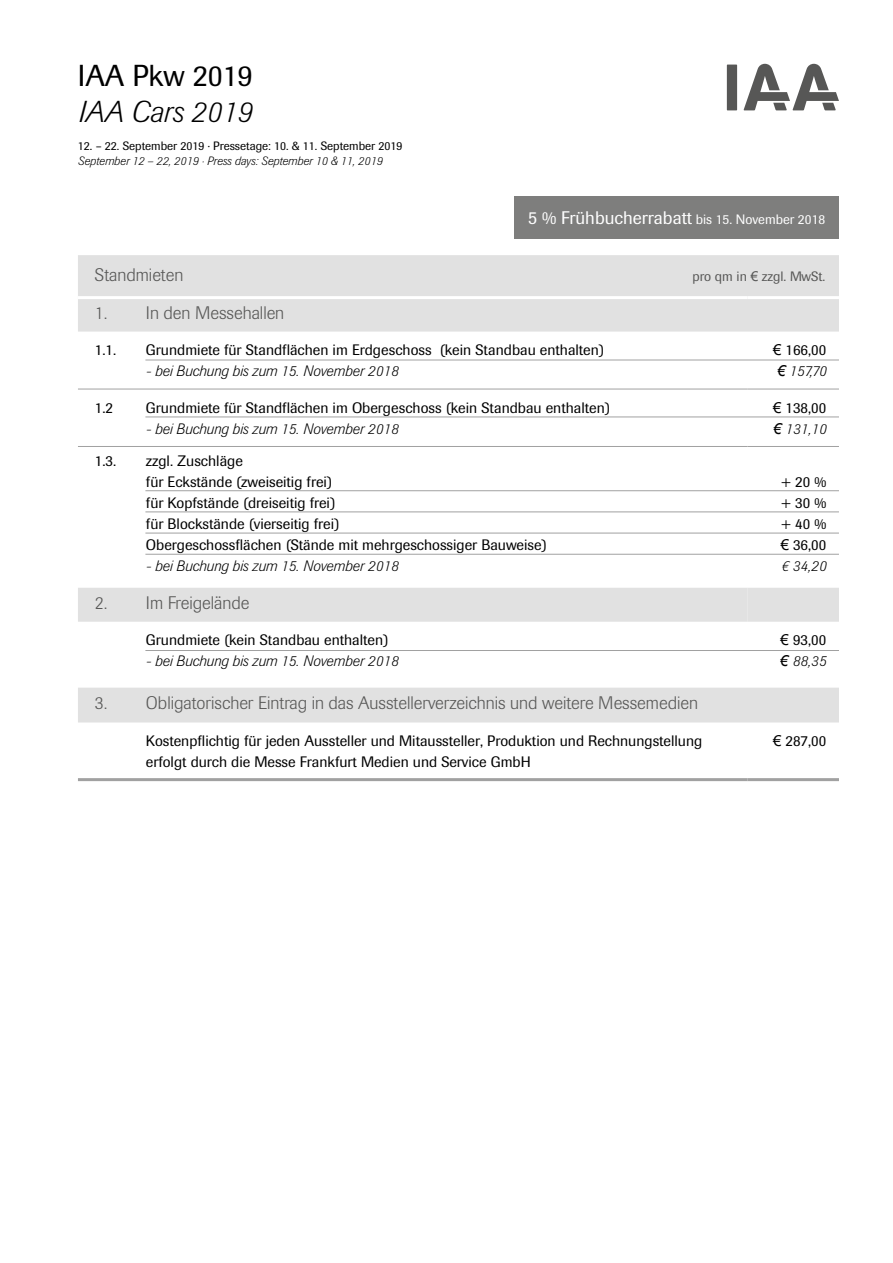
<style>
.page{position:relative;width:893px;height:1263px;background:#fff}
.page>*{position:absolute;margin:0;border:0;box-sizing:border-box;transform-origin:0 0}
.t1{font:italic 300 30px "Imago";color:#000}
.t2{font:30px "Berthold Imago BQ";color:#000}
.t3{font:300 18px "Imago";color:#575756}
.t4{font:18px "Imago";color:#fff}
.t5{font:15px/21px "Berthold Imago BQ";color:#000}
.t6{font:15px "Imago";color:#000}
.t7{font:italic 300 15px "Imago";color:#000}
.t8{font:13.5px "Imago";color:#575756}
.t9{font:12px "Berthold Imago BQ";color:#000}
.t10{font:italic 300 12px "Imago";color:#000}
.s1{font-size:13.5px}
.s2{font-family:"Arial"}
.s3{font-family:"Arial";font-weight:400}
</style>
<div class="page">
<div style="left:727px;top:65px;width:10px;height:45px;background:#575756"></div>
<svg style="left:744px;top:64px;width:95px;height:46px"></svg>
<svg style="left:78px;top:255px;width:761px;height:467px;fill:#e1e1e1"></svg>
<svg style="left:78px;top:299px;width:761px;height:323px"></svg>
<hr style="left:78px;top:778px;width:670px;height:3px;background:#a1a1a1">
<hr style="left:748px;top:778px;width:91px;height:3px;background:#a1a1a1">
<hr style="left:78px;top:389px;width:670px;height:1px;background:#a1a1a1">
<hr style="left:748px;top:389px;width:91px;height:1px;background:#a1a1a1">
<hr style="left:78px;top:446px;width:670px;height:1px;background:#a1a1a1">
<hr style="left:748px;top:446px;width:91px;height:1px;background:#a1a1a1">
<hr style="left:78px;top:296px;width:670px;height:3px;background:#fff">
<hr style="left:748px;top:296px;width:91px;height:3px;background:#fff">
<hr style="left:145px;top:490px;width:694px;height:1px;background:#a1a1a1">
<hr style="left:145px;top:512px;width:694px;height:1px;background:#a1a1a1">
<hr style="left:145px;top:533px;width:694px;height:1px;background:#a1a1a1">
<hr style="left:145px;top:554px;width:694px;height:1px;background:#a1a1a1">
<hr style="left:145px;top:360px;width:694px;height:1px;background:#a1a1a1">
<hr style="left:145px;top:417px;width:694px;height:1px;background:#a1a1a1">
<hr style="left:145px;top:650px;width:694px;height:1px;background:#a1a1a1">
<div style="left:514px;top:196px;width:325px;height:43px;background:#7e7e7d"></div>
<h1 class="t2" style="left:78px;top:58px;width:177px">IAA Pkw 2019</h1>
<h1 class="t1" style="left:78px;top:94px;width:175px">IAA Cars 2019</h1>
<p class="t9" style="left:78px;top:139px;width:326px">12. – 22. September 2019 · Pressetage: 10. &amp; 11. September 2019</p>
<p class="t10" style="left:78px;top:154px;width:306px">September 12 – 22, 2019 · Press days: September 10 &amp; 11, 2019</p>
<p class="t4" style="left:528px;top:207px;width:298px">5 % Frühbucherrabatt <span class="s1">bis 15. November 2018</span></p>
<p class="t3" style="left:95px;top:264px;width:90px">Standmieten</p>
<p class="t3" style="left:95px;top:303px;width:191px">1. In den Messehallen</p>
<p class="t6" style="left:95px;top:341px;width:23px">1.1.</p>
<p class="t6" style="left:146px;top:341px;width:459px">Grundmiete für Standflächen im Erdgeschoss (kein Standbau enthalten)</p>
<p class="t7" style="left:146px;top:362px;width:254px">- bei Buchung bis zum 15. November 2018</p>
<p class="t6" style="left:95px;top:399px;width:20px">1.2</p>
<p class="t6" style="left:146px;top:399px;width:465px">Grundmiete für Standflächen im Obergeschoss (kein Standbau enthalten)</p>
<p class="t7" style="left:146px;top:420px;width:254px">- bei Buchung bis zum 15. November 2018</p>
<p class="t5" style="left:95px;top:450px;width:23px">1.3.</p>
<p class="t5" style="left:146px;top:450px;width:402px">zzgl. Zuschläge<br>für Eckstände (zweiseitig frei)<br>für Kopfstände (dreiseitig frei)<br>für Blockstände (vierseitig frei)<br>Obergeschossflächen (Stände mit mehrgeschossiger Bauweise)</p>
<p class="t7" style="left:146px;top:557px;width:254px">- bei Buchung bis zum 15. November 2018</p>
<p class="t3" style="left:95px;top:593px;width:156px">2. Im Freigelände</p>
<p class="t6" style="left:146px;top:631px;width:244px">Grundmiete (kein Standbau enthalten)</p>
<p class="t7" style="left:146px;top:652px;width:254px">- bei Buchung bis zum 15. November 2018</p>
<p class="t8" style="left:692px;top:268px;width:134px">pro qm in <span class="s2">€</span> zzgl. MwSt.</p>
<p class="t5" style="left:773px;top:340px;width:55px"><span class="s2">€</span> 166,00</p>
<p class="t7" style="left:777px;top:362px;width:51px"><span class="s3">€</span> 157,70</p>
<p class="t5" style="left:773px;top:397px;width:55px"><span class="s2">€</span> 138,00</p>
<p class="t7" style="left:773px;top:420px;width:55px"><span class="s3">€</span> 131,10</p>
<p class="t5" style="left:781px;top:471px;width:47px;text-align:justify">+ 20 % + 30 % + 40 % <span class="s2">€</span> 36,00</p>
<p class="t7" style="left:781px;top:557px;width:46px">€ 34,20</p>
<p class="t5" style="left:781px;top:630px;width:47px"><span class="s2">€</span> 93,00</p>
<p class="t7" style="left:780px;top:652px;width:48px"><span class="s3">€</span> 88,35</p>
<p class="t3" style="left:95px;top:693px;width:605px">3. Obligatorischer Eintrag in das Ausstellerverzeichnis und weitere Messemedien</p>
<p class="t5" style="left:146px;top:730px;width:558px">Kostenpflichtig für jeden Aussteller und Mitaussteller, Produktion und Rechnungstellung erfolgt durch die Messe Frankfurt Medien und Service GmbH</p>
<p class="t5" style="left:773px;top:731px;width:55px"><span class="s2">€</span> 287,00</p>
</div>
